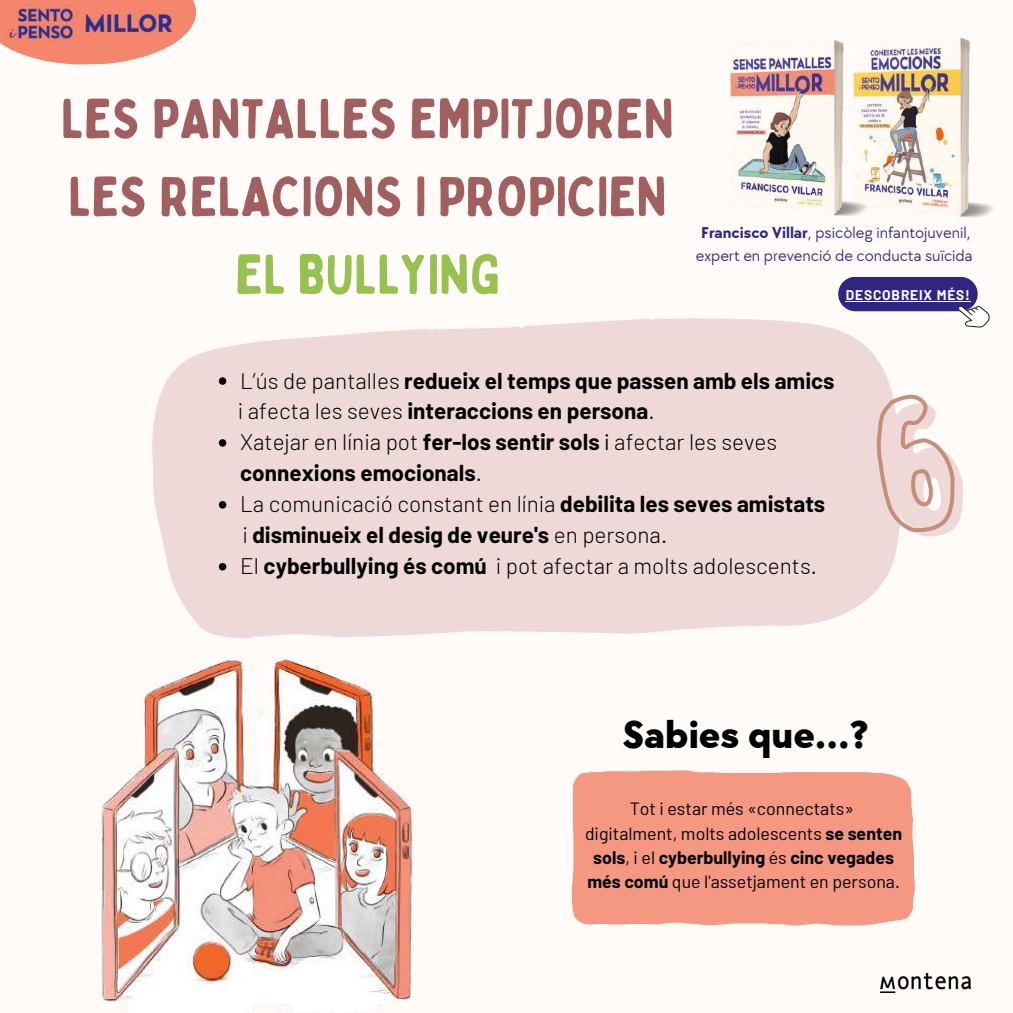
<style>
.page{position:relative;width:1013px;height:1013px;background:#fff}
.page>*{position:absolute;margin:0;border:0;box-sizing:border-box;transform-origin:0 0}
.t1{font:55.75px/77.8px "Bobby Jones Soft";color:#a25f5f}
.t2{font:55.75px "Bobby Jones Soft";color:#98c24f}
.t3{font:800 40px "TT Chocolates";color:#000}
.t4{font:700 22.5px/31px "Barlow";color:#000}
.t5{font:17.75px/24.4px "Barlow";color:#000;text-align:center}
.t6{font:16.25px/22.5px "TT Chocolates";color:#302682;text-align:center}
.t7{font:700 13.75px "Barlow";letter-spacing:.06em;color:#fefefe}
.s1{font-weight:700}
.s2{font-weight:300}
.s3{font-weight:400}
</style>
<div class="page">
<div style="left:0;top:0;width:1012px;height:1012px;background:#fffbf8"></div>
<svg style="left:152px;top:318px;width:746px;height:321px;background:#f0dbda"></svg>
<img style="left:101px;top:659px;width:316px;height:351px">
<div style="left:571px;top:770px;width:344px;height:155px;background:#f49881"></div>
<img style="left:880px;top:973px;width:90px;height:19px">
<img style="left:944px;top:37px;width:50px;height:181px">
<img style="left:730px;top:40px;width:214px;height:176px">
<svg style="left:0;top:0;width:196px;height:65px"></svg>
<img style="left:8px;top:4px;width:165px;height:40px">
<svg style="left:219px;top:377px;width:7px;height:8px"></svg>
<svg style="left:219px;top:439px;width:7px;height:7px"></svg>
<svg style="left:219px;top:501px;width:7px;height:7px"></svg>
<svg style="left:219px;top:563px;width:7px;height:7px"></svg>
<svg style="left:838px;top:277px;width:152px;height:57px"></svg>
<svg style="left:861px;top:386px;width:94px;height:157px"></svg>
<h1 class="t1" style="left:61px;top:81px;width:615px">LES PANTALLES EMPITJOREN<br>LES RELACIONS I PROPICIEN</h1>
<h1 class="t2" style="left:235px;top:240px;width:266px">EL BULLYING</h1>
<p class="t6" style="left:695px;top:222px;width:278px"><span class="s1">Francisco Villar</span>, psicòleg infantojuvenil, expert en prevenció de conducta suïcida</p>
<p class="t7" style="left:845px;top:286px;width:126px">DESCOBREIX MÉS!</p>
<p class="t4" style="left:238px;top:364px;width:598px"><span class="s2">L’ús de pantalles</span> redueix el temps que passen amb els amics <span class="s2">i afecta les seves</span> interaccions en persona<span class="s2">.<br>Xatejar en línia pot</span> fer-los sentir sols <span class="s3">i</span> <span class="s2">afectar les seves </span>connexions emocionals<span class="s2">.<br>La comunicació constant en línia</span> debilita les seves amistats<br><span class="s2">i</span> disminueix el desig de veure's <span class="s2">en persona.<br>El</span> cyberbullying és comú <span class="s2">i pot afectar a molts adolescents.</span></p>
<h2 class="t3" style="left:622px;top:711px;width:247px">Sabies que...?</h2>
<p class="t5" style="left:585px;top:795px;width:319px">Tot i estar més «connectats» digitalment, molts adolescents <span class="s1">se senten sols</span>, i el <span class="s1">cyberbullying</span> és <span class="s1">cinc vegades més comú</span> que l'assetjament en persona.</p>
</div>
